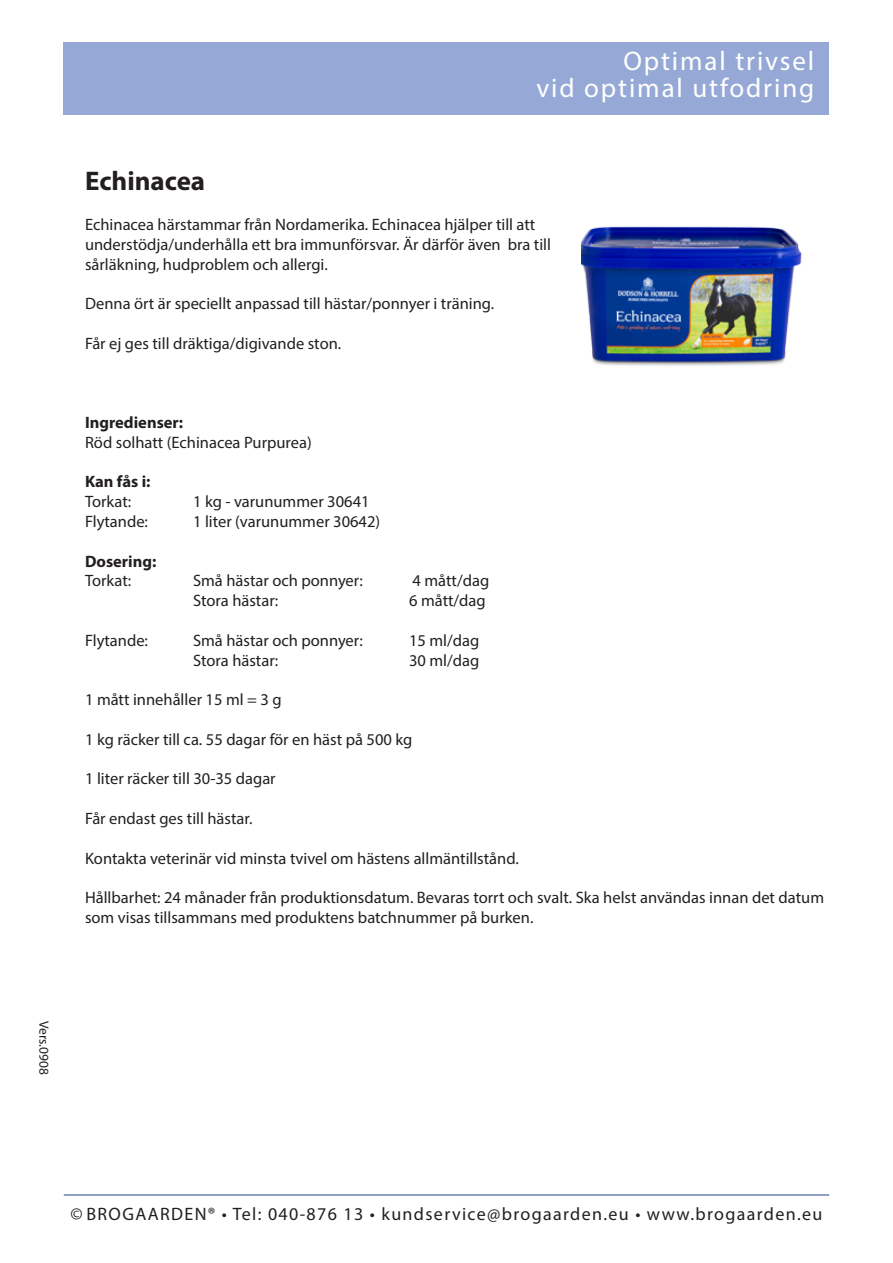
<style>
.page{position:relative;width:893px;height:1263px;background:#fff}
.page>*{position:absolute;margin:0;border:0;box-sizing:border-box;transform-origin:0 0}
.t1{font:27px/27px "Myriad Pro";letter-spacing:.07em;color:#fff;text-align:right}
.t2{font:700 27px "Myriad Pro";color:#231f20}
.t3{font:18px "Myriad Pro";letter-spacing:.075em;color:#231f20}
.t4{font:16.5px/19.8px "Myriad Pro";color:#231f20}
.t5{font:700 16.5px "Myriad Pro";color:#231f20}
.t6{font:13.5px "Myriad";color:#231f20}
</style>
<div class="page">
<div style="left:64px;top:43px;width:765px;height:72px;background:#96a9d6"></div>
<hr style="left:64px;top:1194px;width:765px;height:1px;background:#253f8e">
<img style="left:581px;top:226px;width:221px;height:140px">
<h1 class="t1" style="left:536px;top:47px;width:279px">Optimal trivsel<br>vid optimal utfodring</h1>
<p class="t2" style="left:85px;top:164px;width:122px">Echinacea</p>
<p class="t4" style="left:85px;top:214px;width:467px">Echinacea härstammar från Nordamerika. Echinacea hjälper till att understödja/underhålla ett bra immunförsvar. Är därför även bra till sårläkning, hudproblem och allergi.</p>
<p class="t4" style="left:85px;top:293px;width:411px">Denna ört är speciellt anpassad till hästar/ponnyer i träning.</p>
<p class="t4" style="left:85px;top:333px;width:258px">Får ej ges till dräktiga/digivande ston.</p>
<p class="t5" style="left:85px;top:412px;width:100px">Ingredienser:</p>
<p class="t4" style="left:85px;top:432px;width:228px">Röd solhatt (Echinacea Purpurea)</p>
<p class="t5" style="left:85px;top:471px;width:67px">Kan fås i:</p>
<p class="t4" style="left:85px;top:491px;width:48px">Torkat:</p>
<p class="t4" style="left:193px;top:491px;width:178px">1 kg - varunummer 30641</p>
<p class="t4" style="left:85px;top:511px;width:64px">Flytande:</p>
<p class="t4" style="left:193px;top:511px;width:189px">1 liter (varunummer 30642)</p>
<p class="t5" style="left:85px;top:550px;width:73px">Dosering:</p>
<p class="t4" style="left:85px;top:571px;width:48px">Torkat:</p>
<p class="t4" style="left:193px;top:571px;width:171px">Små hästar och ponnyer:</p>
<p class="t4" style="left:413px;top:571px;width:78px">4 mått/dag</p>
<p class="t4" style="left:193px;top:590px;width:87px">Stora hästar:</p>
<p class="t4" style="left:409px;top:590px;width:78px">6 mått/dag</p>
<p class="t4" style="left:85px;top:630px;width:64px">Flytande:</p>
<p class="t4" style="left:193px;top:630px;width:171px">Små hästar och ponnyer:</p>
<p class="t4" style="left:409px;top:630px;width:72px">15 ml/dag</p>
<p class="t4" style="left:193px;top:650px;width:87px">Stora hästar:</p>
<p class="t4" style="left:409px;top:650px;width:72px">30 ml/dag</p>
<p class="t4" style="left:85px;top:689px;width:198px">1 mått innehåller 15 ml = 3 g</p>
<p class="t4" style="left:85px;top:729px;width:329px">1 kg räcker till ca. 55 dagar för en häst på 500 kg</p>
<p class="t4" style="left:85px;top:769px;width:192px">1 liter räcker till 30-35 dagar</p>
<p class="t4" style="left:85px;top:808px;width:169px">Får endast ges till hästar.</p>
<p class="t4" style="left:85px;top:848px;width:435px">Kontakta veterinär vid minsta tvivel om hästens allmäntillstånd.</p>
<p class="t4" style="left:85px;top:887px;width:740px">Hållbarhet: 24 månader från produktionsdatum. Bevaras torrt och svalt. Ska helst användas innan det datum som visas tillsammans med produktens batchnummer på burken.</p>
<p class="t6" style="left:51px;top:1021px;width:55px;rotate:90deg">Vers.0908</p>
<p class="t3" style="left:70px;top:1202px;width:754px">© BROGAARDEN® • Tel: 040-876 13 • kundservice@brogaarden.eu • www.brogaarden.eu</p>
</div>
